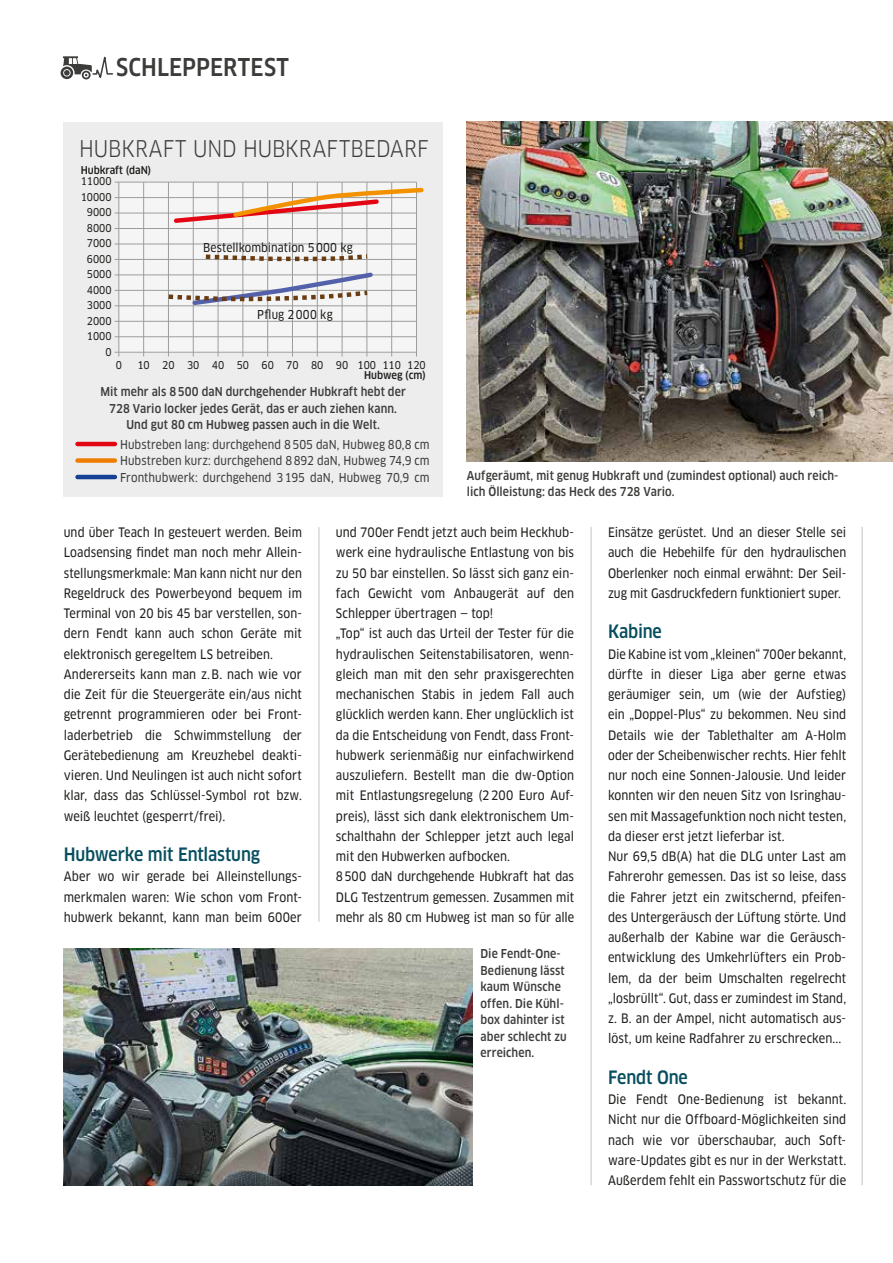
<style>
.page{position:relative;width:893px;height:1263px;background:#fff}
.page>*{position:absolute;margin:0;border:0;box-sizing:border-box;transform-origin:0 0}
.t1{font:500 condensed 24px "Clan OT";letter-spacing:.005em;color:#3c3c3b}
.t2{font:condensed 22.5px "Clan OT";color:#3c3c3b}
.t3{font:500 condensed 18px "Clan OT";letter-spacing:-.01em;color:#074e5e}
.t4{font:12.75px/20.2px "Clan OT Narrow News";letter-spacing:.005em;color:#1d1d1b;scale:.96 1}
.t5{font:12.75px/20.2px "Clan OT Narrow News";letter-spacing:.005em;color:#1d1d1b;text-align:justify}
.t6{font:500 condensed 12px/16.5px "Clan OT";letter-spacing:.01em;color:#3c3c3b}
.t7{font:12px/16.5px "Clan OT Narrow News";letter-spacing:.005em;color:#3c3c3b;text-align:justify}
.t8{font:12px "Clan OT Narrow News";letter-spacing:.01em;color:#1d1d1b}
.t9{font:10.5px/15.5px "Clan OT Narrow News";color:#1d1d1b;text-align:right}
.t10{font:500 condensed 10.5px "Clan OT";color:#1d1d1b}
</style>
<div class="page">
<hr style="left:862px;top:527px;width:1px;height:658px;background:#c6c6c6">
<hr style="left:318px;top:527px;width:1px;height:395px;background:#c6c6c6">
<hr style="left:590px;top:527px;width:2px;height:658px;background:#c6c6c6">
<div style="left:64px;top:122px;width:379px;height:375px;background:#ededed"></div>
<svg style="left:119px;top:183px;width:297px;height:169px"></svg>
<hr style="left:416px;top:182px;width:1px;height:174px;background:#9d9d9c">
<hr style="left:391px;top:182px;width:1px;height:174px;background:#9d9d9c">
<hr style="left:366px;top:182px;width:1px;height:174px;background:#9d9d9c">
<hr style="left:342px;top:182px;width:1px;height:174px;background:#9d9d9c">
<hr style="left:317px;top:182px;width:1px;height:174px;background:#9d9d9c">
<hr style="left:292px;top:182px;width:1px;height:174px;background:#9d9d9c">
<hr style="left:267px;top:182px;width:1px;height:174px;background:#9d9d9c">
<hr style="left:242px;top:182px;width:1px;height:174px;background:#9d9d9c">
<hr style="left:218px;top:182px;width:1px;height:174px;background:#9d9d9c">
<hr style="left:193px;top:182px;width:1px;height:174px;background:#9d9d9c">
<hr style="left:168px;top:182px;width:1px;height:174px;background:#9d9d9c">
<hr style="left:143px;top:182px;width:1px;height:174px;background:#9d9d9c">
<hr style="left:118px;top:182px;width:1px;height:174px;background:#9d9d9c">
<hr style="left:115px;top:182px;width:301px;height:1px;background:#9d9d9c">
<hr style="left:115px;top:197px;width:301px;height:1px;background:#9d9d9c">
<hr style="left:115px;top:213px;width:301px;height:1px;background:#9d9d9c">
<hr style="left:115px;top:228px;width:301px;height:1px;background:#9d9d9c">
<hr style="left:115px;top:244px;width:301px;height:1px;background:#9d9d9c">
<hr style="left:115px;top:259px;width:301px;height:1px;background:#9d9d9c">
<hr style="left:115px;top:274px;width:301px;height:1px;background:#9d9d9c">
<hr style="left:115px;top:290px;width:301px;height:1px;background:#9d9d9c">
<hr style="left:115px;top:305px;width:301px;height:1px;background:#9d9d9c">
<hr style="left:115px;top:321px;width:301px;height:1px;background:#9d9d9c">
<hr style="left:115px;top:336px;width:301px;height:1px;background:#9d9d9c">
<hr style="left:115px;top:352px;width:301px;height:1px;background:#9d9d9c">
<svg style="left:172px;top:186px;width:252px;height:39px"></svg>
<svg style="left:201px;top:252px;width:171px;height:11px"></svg>
<svg style="left:164px;top:270px;width:211px;height:37px"></svg>
<hr style="left:78px;top:442px;width:37px;height:4px;background:#e30613">
<div style="left:78px;top:458px;width:37px;height:5px;background:#ef7d00"></div>
<hr style="left:78px;top:475px;width:37px;height:4px;background:#164194">
<img style="left:467px;top:122px;width:426px;height:340px">
<img style="left:64px;top:949px;width:408px;height:236px">
<svg style="left:61px;top:56px;width:53px;height:24px"></svg>
<h1 class="t1" style="left:116px;top:53px;width:174px">SCHLEPPERTEST</h1>
<h2 class="t2" style="left:79px;top:135px;width:351px">HUBKRAFT UND HUBKRAFTBEDARF</h2>
<p class="t10" style="left:81px;top:164px;width:72px">Hubkraft (daN)</p>
<p class="t9" style="left:81px;top:174px;width:32px">11000</p>
<p class="t9" style="left:81px;top:189px;width:32px">10000</p>
<p class="t9" style="left:87px;top:205px;width:26px">9000</p>
<p class="t9" style="left:87px;top:220px;width:26px">8000</p>
<p class="t9" style="left:87px;top:236px;width:26px">7000</p>
<p class="t9" style="left:87px;top:251px;width:26px">6000</p>
<p class="t9" style="left:87px;top:267px;width:26px">5000</p>
<p class="t9" style="left:87px;top:282px;width:26px">4000</p>
<p class="t9" style="left:87px;top:298px;width:26px">3000</p>
<p class="t9" style="left:87px;top:313px;width:26px">2000</p>
<p class="t9" style="left:87px;top:329px;width:26px">1000<br>0</p>
<p class="t8" style="left:203px;top:240px;width:151px">Bestellkombination 5000 kg</p>
<p class="t8" style="left:257px;top:307px;width:77px">Pflug 2000 kg</p>
<p class="t9" style="left:116px;top:357px;width:8px">0</p>
<p class="t9" style="left:137px;top:357px;width:290px">10 20 30 40 50 60 70 80 90 100 110 120</p>
<p class="t10" style="left:364px;top:369px;width:63px">Hubweg (cm)</p>
<p class="t6" style="left:100px;top:383px;width:307px;text-align:center">Mit mehr als 8500 daN durchgehender Hubkraft hebt der<br>728 Vario locker jedes Gerät, das er auch ziehen kann.<br>Und gut 80 cm Hubweg passen auch in die Welt.</p>
<p class="t7" style="left:120px;top:436px;width:311px">Hubstreben lang: durchgehend 8505 daN, Hubweg 80,8 cm Hubstreben kurz: durchgehend 8892 daN, Hubweg 74,9 cm Fronthubwerk: durchgehend 3195 daN, Hubweg 70,9 cm</p>
<p class="t6" style="left:467px;top:467px;width:373px">Aufgeräumt, mit genug Hubkraft und (zumindest optional) auch reich&shy;lich Ölleistung: das Heck des 728 Vario.</p>
<p class="t4" style="left:64px;top:522px;width:250px">und über Teach In gesteuert werden. Beim Loadsensing findet man noch mehr Allein&shy;stellungsmerkmale: Man kann nicht nur den Regeldruck des Powerbeyond bequem im Terminal von 20 bis 45 bar verstellen, son&shy;dern Fendt kann auch schon Geräte mit elektronisch geregeltem LS betreiben.<br>Andererseits kann man z.B. nach wie vor die Zeit für die Steuergeräte ein/aus nicht getrennt programmieren oder bei Front&shy;laderbetrieb die Schwimmstellung der Gerätebedienung am Kreuzhebel deakti&shy;vieren. Und Neulingen ist auch nicht sofort klar, dass das Schlüssel-Symbol rot bzw. weiß leuchtet (gesperrt/frei).</p>
<h3 class="t3" style="left:64px;top:844px;width:198px">Hubwerke mit Entlastung</h3>
<p class="t5" style="left:64px;top:867px;width:240px">Aber wo wir gerade bei Alleinstellungs&shy;merkmalen waren: Wie schon vom Front&shy;hubwerk bekannt, kann man beim 600er</p>
<p class="t5" style="left:336px;top:522px;width:240px;text-align:left">und 700er Fendt jetzt auch beim Heckhub&shy;werk eine hydraulische Entlastung von bis zu 50 bar einstellen. So lässt sich ganz ein&shy;fach Gewicht vom Anbaugerät auf den Schlepper übertragen — top!<br>„Top“ ist auch das Urteil der Tester für die hydraulischen Seitenstabilisatoren, wenn&shy;gleich man mit den sehr praxisgerechten mechanischen Stabis in jedem Fall auch glücklich werden kann. Eher unglücklich ist da die Entscheidung von Fendt, dass Front&shy;hubwerk serienmäßig nur einfachwirkend auszuliefern. Bestellt man die dw-Option mit Entlastungsregelung (2200 Euro Auf&shy;preis), lässt sich dank elektronischem Um&shy;schalthahn der Schlepper jetzt auch legal mit den Hubwerken aufbocken.<br>8500 daN durchgehende Hubkraft hat das DLG Testzentrum gemessen. Zusammen mit mehr als 80 cm Hubweg ist man so für alle</p>
<p class="t4" style="left:608px;top:522px;width:250px;text-align:justify">Einsätze gerüstet. Und an dieser Stelle sei auch die Hebehilfe für den hydraulischen Oberlenker noch einmal erwähnt: Der Seil&shy;zug mit Gasdruckfedern funktioniert super.</p>
<h3 class="t3" style="left:608px;top:621px;width:55px">Kabine</h3>
<p class="t4" style="left:608px;top:644px;width:250px">Die Kabine ist vom „kleinen“ 700er bekannt, dürfte in dieser Liga aber gerne etwas geräumiger sein, um (wie der Aufstieg) ein „Doppel-Plus“ zu bekommen. Neu sind Details wie der Tablethalter am A-Holm oder der Scheibenwischer rechts. Hier fehlt nur noch eine Sonnen-Jalousie. Und leider konnten wir den neuen Sitz von Isringhau&shy;sen mit Massagefunktion noch nicht testen, da dieser erst jetzt lieferbar ist.<br>Nur 69,5 dB(A) hat die DLG unter Last am Fahrerohr gemessen. Das ist so leise, dass die Fahrer jetzt ein zwitschernd, pfeifen&shy;des Untergeräusch der Lüftung störte. Und außerhalb der Kabine war die Geräusch&shy;entwicklung des Umkehrlüfters ein Prob&shy;lem, da der beim Umschalten regelrecht „losbrüllt“. Gut, dass er zumindest im Stand, z. B. an der Ampel, nicht automatisch aus&shy;löst, um keine Radfahrer zu erschrecken...</p>
<h3 class="t3" style="left:608px;top:1067px;width:81px">Fendt One</h3>
<p class="t5" style="left:608px;top:1089px;width:240px">Die Fendt One-Bedienung ist bekannt.<br>Nicht nur die Offboard-Möglichkeiten sind nach wie vor überschaubar, auch Soft&shy;ware-Updates gibt es nur in der Werkstatt.<br>Außerdem fehlt ein Passwortschutz für die</p>
<p class="t6" style="left:480px;top:945px;width:88px">Die Fendt-One-<br>Bedienung lässt kaum Wünsche offen. Die Kühl&shy;box dahinter ist aber schlecht zu erreichen.</p>
</div>
